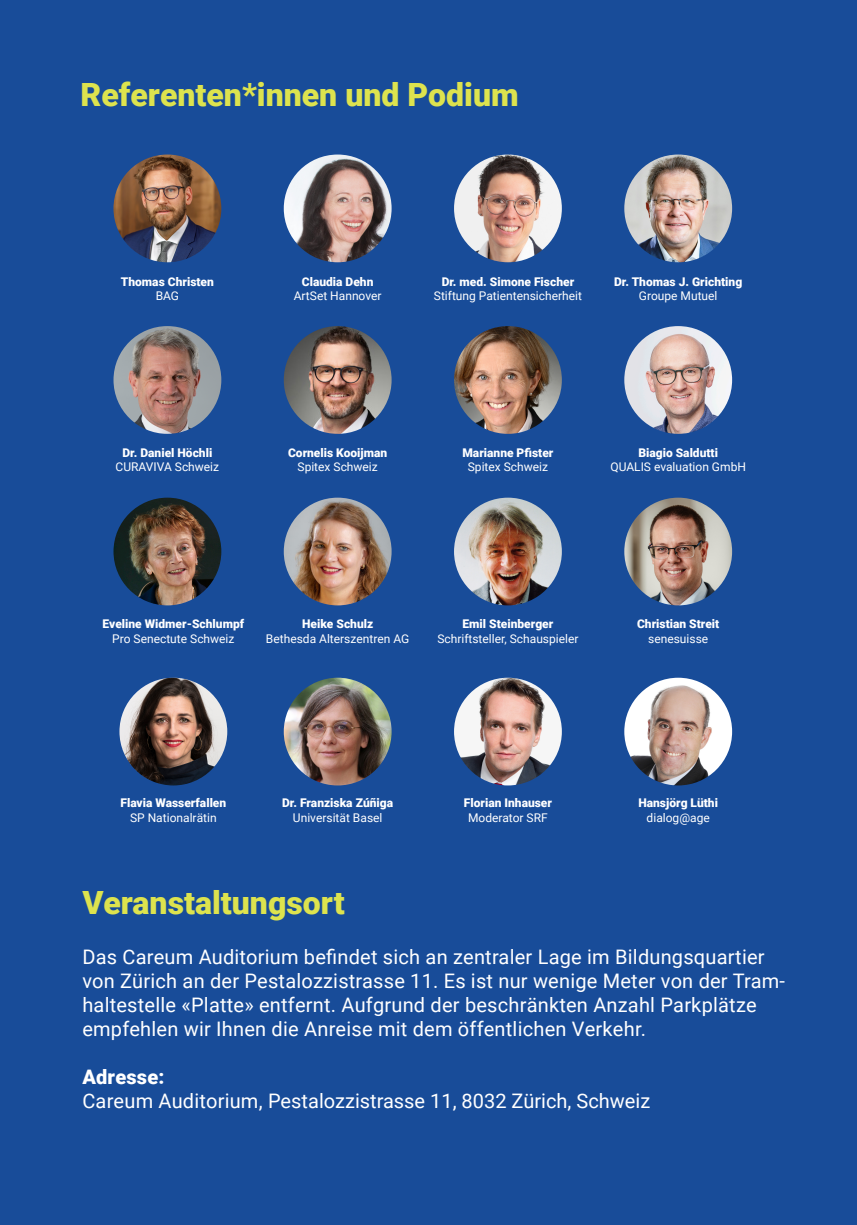
<style>
.page{position:relative;width:857px;height:1225px;background:#fff}
.page>*{position:absolute;margin:0;border:0;box-sizing:border-box;transform-origin:0 0}
.t1{font:900 32px "Roboto";color:#dde34e}
.t2{font:20px/24px "Roboto";letter-spacing:.01em;color:#fff}
.t3{font:900 20px "Roboto";letter-spacing:.01em;color:#fff}
.t4{font:900 12px/14.4px "Roboto";color:#fff;text-align:center}
.t5{font:12px "Roboto";color:#fff}
.s1{font-weight:400}
</style>
<div class="page">
<div style="left:0;top:0;width:856px;height:1225px;background:#184c99"></div>
<img style="left:113px;top:154px;width:108px;height:108px;border-radius:54px">
<img style="left:283px;top:154px;width:108px;height:108px;border-radius:54px">
<img style="left:454px;top:154px;width:107px;height:108px;border-radius:54px">
<img style="left:624px;top:154px;width:107px;height:108px;border-radius:54px">
<img style="left:283px;top:326px;width:108px;height:108px;border-radius:54px">
<img style="left:454px;top:326px;width:107px;height:108px;border-radius:54px">
<img style="left:624px;top:326px;width:107px;height:108px;border-radius:54px">
<img style="left:113px;top:326px;width:108px;height:108px;border-radius:54px">
<img style="left:624px;top:497px;width:107px;height:108px;border-radius:54px">
<img style="left:454px;top:497px;width:107px;height:108px;border-radius:54px">
<img style="left:283px;top:497px;width:108px;height:108px;border-radius:54px">
<img style="left:113px;top:497px;width:108px;height:108px;border-radius:54px">
<img style="left:119px;top:677px;width:108px;height:108px;border-radius:54px">
<img style="left:283px;top:677px;width:108px;height:108px;border-radius:54px">
<img style="left:454px;top:677px;width:107px;height:108px;border-radius:54px">
<img style="left:624px;top:677px;width:107px;height:108px;border-radius:54px">
<p class="t1" style="left:81px;top:72px;width:439px">Referenten*innen und Podium</p>
<p class="t4" style="left:121px;top:273px;width:94px">Thomas Christen</p>
<p class="t5" style="left:156px;top:287px;width:25px">BAG</p>
<p class="t4" style="left:302px;top:273px;width:73px">Claudia Dehn</p>
<p class="t5" style="left:293px;top:287px;width:89px">ArtSet Hannover</p>
<p class="t4" style="left:441px;top:273px;width:134px">Dr. med. Simone Fischer</p>
<p class="t5" style="left:433px;top:287px;width:149px">Stiftung Patientensicherheit</p>
<p class="t4" style="left:614px;top:273px;width:129px">Dr. Thomas J. Grichting</p>
<p class="t5" style="left:638px;top:287px;width:80px">Groupe Mutuel</p>
<p class="t4" style="left:116px;top:445px;width:105px">Dr. Daniel Höchli<br><span class="s1">CURAVIVA Schweiz</span></p>
<p class="t4" style="left:288px;top:445px;width:101px">Cornelis Kooijman<br><span class="s1">Spitex Schweiz</span></p>
<p class="t4" style="left:462px;top:445px;width:92px">Marianne Pfister</p>
<p class="t5" style="left:467px;top:459px;width:82px">Spitex Schweiz</p>
<p class="t4" style="left:638px;top:445px;width:81px">Biagio Saldutti</p>
<p class="t5" style="left:610px;top:459px;width:137px">QUALIS evaluation GmbH</p>
<p class="t4" style="left:102px;top:616px;width:143px">Eveline Widmer-Schlumpf</p>
<p class="t5" style="left:112px;top:630px;width:124px">Pro Senectute Schweiz</p>
<p class="t4" style="left:302px;top:616px;width:73px">Heike Schulz</p>
<p class="t5" style="left:266px;top:630px;width:145px">Bethesda Alterszentren AG</p>
<p class="t4" style="left:462px;top:616px;width:92px">Emil Steinberger</p>
<p class="t5" style="left:437px;top:630px;width:143px">Schriftsteller, Schauspieler</p>
<p class="t4" style="left:636px;top:616px;width:84px">Christian Streit</p>
<p class="t5" style="left:647px;top:630px;width:61px">senesuisse</p>
<p class="t4" style="left:120px;top:795px;width:107px">Flavia Wasserfallen</p>
<p class="t5" style="left:130px;top:809px;width:88px">SP Nationalrätin</p>
<p class="t4" style="left:282px;top:795px;width:112px">Dr. Franziska Zúñiga</p>
<p class="t5" style="left:293px;top:809px;width:91px">Universität Basel</p>
<p class="t4" style="left:463px;top:795px;width:90px">Florian Inhauser</p>
<p class="t5" style="left:468px;top:809px;width:81px">Moderator SRF</p>
<p class="t4" style="left:638px;top:795px;width:81px">Hansjörg Lüthi</p>
<p class="t5" style="left:646px;top:809px;width:65px">dialog@age</p>
<p class="t1" style="left:82px;top:879px;width:264px">Veranstaltungsort</p>
<p class="t2" style="left:82px;top:944px;width:703px">Das Careum Auditorium befindet sich an zentraler Lage im Bildungsquartier von Zürich an der Pestalozzistrasse 11. Es ist nur wenige Meter von der Tram&shy;haltestelle «Platte» entfernt. Aufgrund der beschränkten Anzahl Parkplätze empfehlen wir Ihnen die Anreise mit dem öffentlichen Verkehr.</p>
<p class="t3" style="left:82px;top:1062px;width:84px">Adresse:</p>
<p class="t2" style="left:82px;top:1088px;width:569px">Careum Auditorium, Pestalozzistrasse 11, 8032 Zürich, Schweiz</p>
</div>
